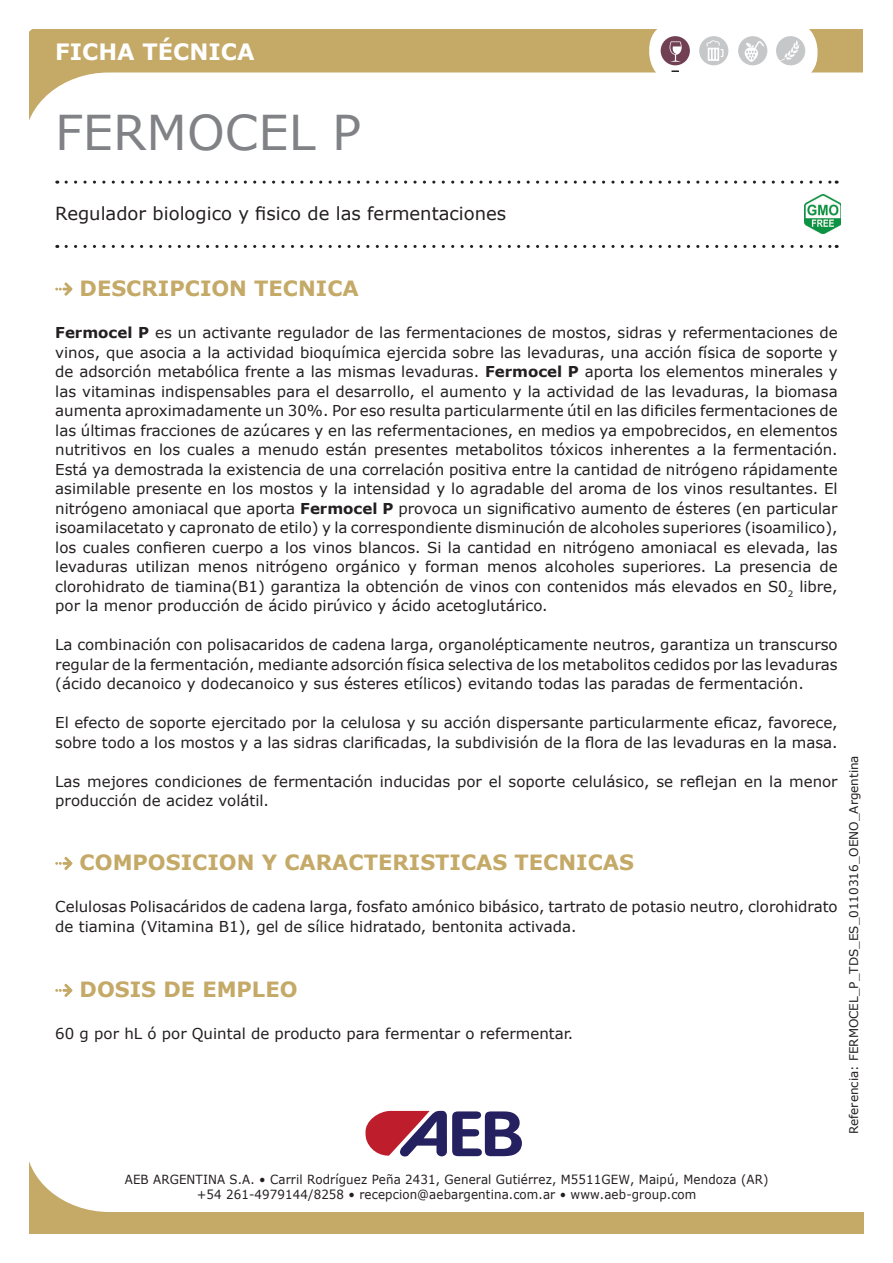
<style>
.page{position:relative;width:893px;height:1263px;background:#fff}
.page>*{position:absolute;margin:0;border:0;box-sizing:border-box;transform-origin:0 0}
.Famiglia{font:48px "Verdana";color:#808285}
.t1{font:700 22.5px "Verdana";color:#fff}
.titoletti_paragrafi{font:700 21px "Verdana";color:#c4a967}
.Benefici_prodotto{font:18px "Verdana";color:#231f20}
.testo_ok{font:15px/19.5px "Verdana";color:#231f20}
.t2{font:12.6px/15.1px "Verdana";letter-spacing:.01em;color:#231f20;text-align:center;scale:.94 1}
.t3{font:12px "Verdana";color:#231f20}
.s1{font-weight:700}
</style>
<div class="page">
<svg style="left:30px;top:1164px;width:834px;height:69px"></svg>
<svg style="left:29px;top:30px;width:834px;height:91px"></svg>
<div style="left:649px;top:21px;width:167px;height:61px;background:#fff;border-radius:28px"></div>
<div style="left:650px;top:22px;width:167px;height:60px;background:#fff;border-radius:28px"></div>
<svg style="left:671px;top:70px;width:8px;height:2px"></svg>
<div style="left:776px;top:36px;width:29px;height:29px;background:#c6c7c8;border-radius:50%"></div>
<svg style="left:780px;top:40px;width:20px;height:21px"></svg>
<div style="left:738px;top:36px;width:29px;height:29px;background:#c6c7c8;border-radius:50%"></div>
<div style="left:661px;top:36px;width:29px;height:29px;background:#724053;border-radius:50%"></div>
<div style="left:699px;top:36px;width:29px;height:29px;background:#c6c7c8;border-radius:50%"></div>
<svg style="left:706px;top:40px;width:17px;height:21px"></svg>
<svg style="left:670px;top:41px;width:12px;height:21px"></svg>
<svg style="left:745px;top:41px;width:19px;height:21px"></svg>
<svg style="left:365px;top:1110px;width:157px;height:47px"></svg>
<svg style="left:66px;top:181px;width:771px;height:3px"></svg>
<svg style="left:66px;top:245px;width:771px;height:3px"></svg>
<svg style="left:55px;top:282px;width:17px;height:14px"></svg>
<svg style="left:55px;top:984px;width:17px;height:13px"></svg>
<svg style="left:55px;top:857px;width:17px;height:13px"></svg>
<img style="left:805px;top:195px;width:35px;height:38px">
<h2 class="t1" style="left:55px;top:36px;width:201px">FICHA TÉCNICA</h2>
<p class="Famiglia" style="left:55px;top:100px;width:307px">FERMOCEL P</p>
<p class="Benefici_prodotto" style="left:55px;top:201px;width:453px">Regulador biologico y fisico de las fermentaciones</p>
<p class="titoletti_paragrafi" style="left:80px;top:273px;width:281px">DESCRIPCION TECNICA</p>
<p class="testo_ok" style="left:55px;top:323px;width:784px;text-align:justify"><span class="s1">Fermocel P</span> es un activante regulador de las fermentaciones de mostos, sidras y refermentaciones de vinos, que asocia a la actividad bioquímica ejercida sobre las levaduras, una acción física de soporte y de adsorción metabólica frente a las mismas levaduras. <span class="s1">Fermocel P</span> aporta los elementos minerales y las vitaminas indispensables para el desarrollo, el aumento y la actividad de las levaduras, la biomasa aumenta aproximadamente un 30%. Por eso resulta particularmente útil en las dificiles fermentaciones de las últimas fracciones de azúcares y en las refermentaciones, en medios ya empobrecidos, en elementos nutritivos en los cuales a menudo están presentes metabolitos tóxicos inherentes a la fermentación.<br>Está ya demostrada la existencia de una correlación positiva entre la cantidad de nitrógeno rápidamente asimilable presente en los mostos y la intensidad y lo agradable del aroma de los vinos resultantes. El nitrógeno amoniacal que aporta <span class="s1">Fermocel P</span> provoca un significativo aumento de ésteres (en particular isoamilacetato y capronato de etilo) y la correspondiente disminución de alcoholes superiores (isoamilico), los cuales confieren cuerpo a los vinos blancos. Si la cantidad en nitrógeno amoniacal es elevada, las levaduras utilizan menos nitrógeno orgánico y forman menos alcoholes superiores. La presencia de clorohidrato de tiamina(B1) garantiza la obtención de vinos con contenidos más elevados en S0<sub>2</sub> libre, por la menor producción de ácido pirúvico y ácido acetoglutárico.</p>
<p class="testo_ok" style="left:55px;top:635px;width:784px;text-align:justify">La combinación con polisacaridos de cadena larga, organolépticamente neutros, garantiza un transcurso regular de la fermentación, mediante adsorción física selectiva de los metabolitos cedidos por las levaduras (ácido decanoico y dodecanoico y sus ésteres etílicos) evitando todas las paradas de fermentación.</p>
<p class="testo_ok" style="left:55px;top:713px;width:784px">El efecto de soporte ejercitado por la celulosa y su acción dispersante particularmente eficaz, favorece, sobre todo a los mostos y a las sidras clarificadas, la subdivisión de la flora de las levaduras en la masa.</p>
<p class="testo_ok" style="left:55px;top:771px;width:784px">Las mejores condiciones de fermentación inducidas por el soporte celulásico, se reflejan en la menor producción de acidez volátil.</p>
<p class="titoletti_paragrafi" style="left:80px;top:847px;width:556px">COMPOSICION Y CARACTERISTICAS TECNICAS</p>
<p class="testo_ok" style="left:55px;top:897px;width:784px">Celulosas Polisacáridos de cadena larga, fosfato amónico bibásico, tartrato de potasio neutro, clorohidrato de tiamina (Vitamina B1), gel de sílice hidratado, bentonita activada.</p>
<p class="titoletti_paragrafi" style="left:80px;top:974px;width:219px">DOSIS DE EMPLEO</p>
<p class="testo_ok" style="left:55px;top:1024px;width:520px">60 g por hL ó por Quintal de producto para fermentar o refermentar.</p>
<p class="t3" style="left:845px;top:1134px;width:380px;rotate:-90deg">RReferencia: FERMOCEL_P_TDS_ES_0110316_OENO_Argentina</p>
<p class="t2" style="left:125px;top:1172px;width:686px">AEB ARGENTINA S.A. • Carril Rodríguez Peña 2431, General Gutiérrez, M5511GEW, Maipú, Mendoza (AR) +54 261-4979144/8258 • recepcion@aebargentina.com.ar • www.aeb-group.com</p>
</div>
